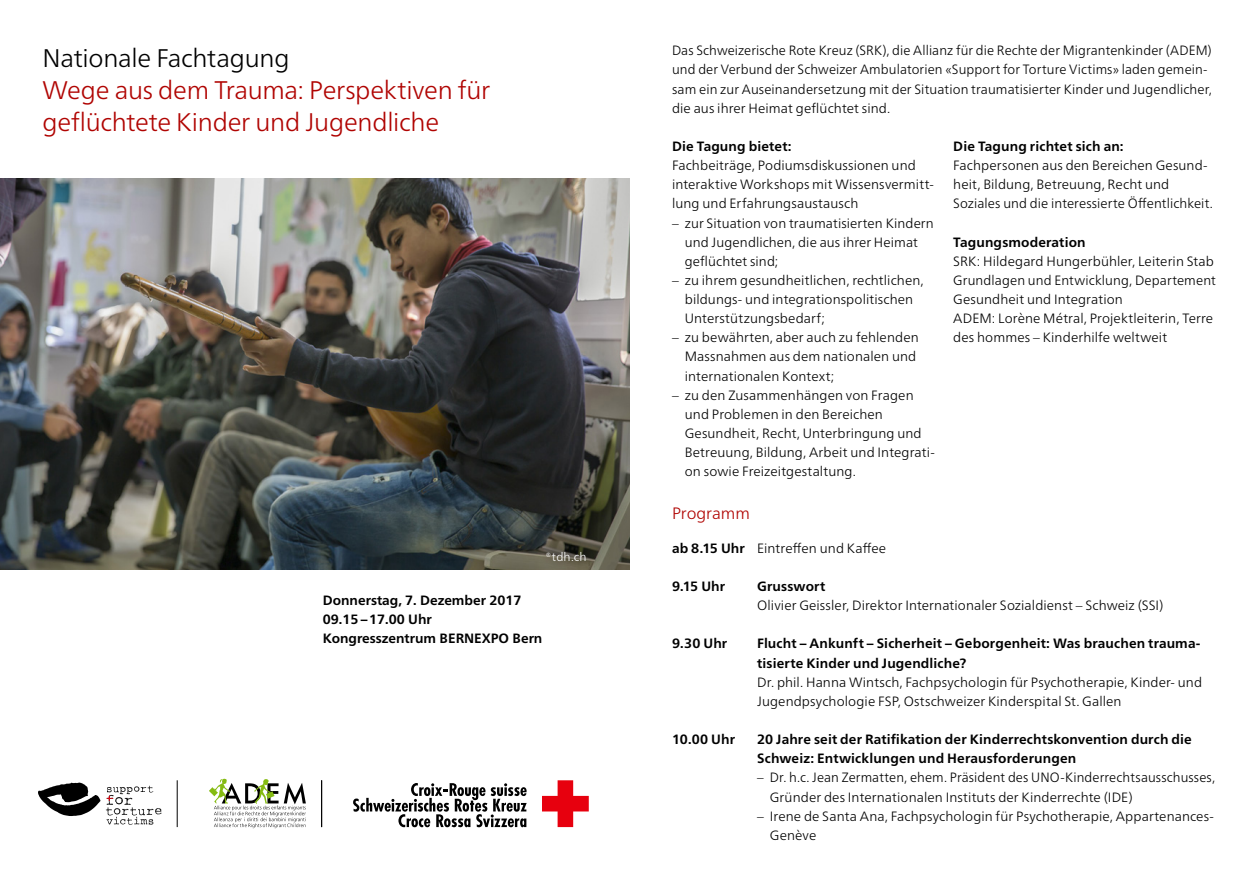
<style>
.page{position:relative;width:1259px;height:893px;background:#fff}
.page>*{position:absolute;margin:0;border:0;box-sizing:border-box;transform-origin:0 0}
.HT_rot{font:300 25.5px/31.8px "Frutiger Neue LTW1 G";letter-spacing:-.01em;color:#b00402}
.HT_rot-2{font:300 25.5px "Frutiger Neue LTW1 G";letter-spacing:-.01em;color:#000}
.GT{font:300 16.5px "Frutiger Neue LTW1 G";letter-spacing:-.005em;color:#b00402}
.GT-2{font:300 13.5px/19.2px "Frutiger Neue LTW1 G";letter-spacing:.01em;color:#000}
.GT_Programm_mit_EInz{font:300 13.5px/19.2px "Frutiger Neue LTW1 G";letter-spacing:.01em;color:#000}
.GT_Programm_mit_EInz-2{font:700 13.5px/19.2px "Frutiger Neue LTW1 G";letter-spacing:.01em;color:#000}
.HT_klein_o__Ausricht{font:700 13.5px/19.2px "Frutiger Neue LTW1 G";color:#000}
.GT-3{font:700 13.5px "Frutiger Neue LTW1 G";letter-spacing:.01em;color:#000}
.GT_bold{font:700 13.5px "Frutiger Neue LTW1 G";letter-spacing:.01em;color:#000}
.t1{font:300 12px "Frutiger Neue LTW1 G";color:#fff}
.s1{font-weight:700}
</style>
<div class="page">
<img style="left:0;top:179px;width:629px;height:390px">
<svg style="left:38px;top:783px;width:123px;height:42px"></svg>
<svg style="left:209px;top:779px;width:97px;height:49px"></svg>
<hr style="left:177px;top:780px;width:1px;height:47px;background:#000">
<hr style="left:321px;top:780px;width:1px;height:47px;background:#000">
<svg style="left:542px;top:780px;width:47px;height:47px"></svg>
<svg style="left:353px;top:783px;width:174px;height:44px"></svg>
<div style="left:538px;top:543px;width:57px;height:27px;background:#000;opacity:.75"></div>
<p class="HT_rot-2" style="left:43px;top:43px;width:248px">Nationale Fachtagung</p>
<p class="HT_rot" style="left:43px;top:74px;width:449px">Wege aus dem Trauma: Perspektiven für geflüchtete Kinder und Jugendliche</p>
<p class="t1" style="left:545px;top:549px;width:43px">®tdh.ch</p>
<p class="HT_klein_o__Ausricht" style="left:323px;top:590px;width:221px">Donnerstag, 7. Dezember 2017<br>09.15 –17.00 Uhr<br>Kongresszentrum BERNEXPO Bern</p>
<p class="GT-2" style="left:672px;top:41px;width:541px">Das Schweizerische Rote Kreuz (SRK), die Allianz für die Rechte der Migrantenkinder (ADEM) und der Verbund der Schweizer Ambulatorien «Support for Torture Victims» laden gemein&shy;sam ein zur Auseinandersetzung mit der Situation traumatisierter Kinder und Jugendlicher, die aus ihrer Heimat geflüchtet sind.</p>
<p class="GT-3" style="left:672px;top:138px;width:121px">Die Tagung bietet:</p>
<p class="GT-2" style="left:672px;top:156px;width:263px">Fachbeiträge, Podiumsdiskussionen und interaktive Workshops mit Wissensvermitt&shy;lung und Erfahrungsaustausch</p>
<p class="GT-2" style="left:685px;top:213px;width:250px;text-indent:-13px">– zur Situation von traumatisierten Kindern und Jugendlichen, die aus ihrer Heimat geflüchtet sind;</p>
<p class="GT-2" style="left:685px;top:270px;width:240px;text-indent:-13px">– zu ihrem gesundheitlichen, rechtlichen, bildungs- und integrationspolitischen<br>Unterstützungsbedarf;</p>
<p class="GT-2" style="left:685px;top:328px;width:235px;text-indent:-13px">– zu bewährten, aber auch zu fehlenden<br>Massnahmen aus dem nationalen und internationalen Kontext;</p>
<p class="GT-2" style="left:685px;top:385px;width:252px;text-indent:-13px">– zu den Zusammenhängen von Fragen und Problemen in den Bereichen Gesundheit, Recht, Unterbringung und Betreuung, Bildung, Arbeit und Integrati&shy;on sowie Freizeitgestaltung.</p>
<p class="GT-3" style="left:953px;top:138px;width:172px">Die Tagung richtet sich an:</p>
<p class="GT-2" style="left:953px;top:156px;width:261px">Fachpersonen aus den Bereichen Gesund&shy;heit, Bildung, Betreuung, Recht und<br>Soziales und die interessierte Öffentlichkeit.</p>
<p class="GT_bold" style="left:953px;top:234px;width:134px">Tagungsmoderation</p>
<p class="GT-2" style="left:953px;top:251px;width:264px">SRK: Hildegard Hungerbühler, Leiterin Stab<br>Grundlagen und Entwicklung, Departement<br>Gesundheit und Integration</p>
<p class="GT-2" style="left:953px;top:309px;width:261px">ADEM: Lorène Métral, Projektleiterin, Terre des hommes – Kinderhilfe weltweit</p>
<p class="GT" style="left:672px;top:503px;width:79px">Programm</p>
<p class="GT_Programm_mit_EInz" style="left:672px;top:538px;width:216px"><span class="s1">ab 8.15 Uhr</span> Eintreffen und Kaffee</p>
<p class="GT_Programm_mit_EInz-2" style="left:672px;top:577px;width:55px">9.15 Uhr</p>
<p class="GT_Programm_mit_EInz" style="left:757px;top:577px;width:408px"><span class="s1">Grusswort<br></span>Olivier Geissler, Direktor Internationaler Sozialdienst – Schweiz (SSI)</p>
<p class="GT_Programm_mit_EInz-2" style="left:672px;top:634px;width:57px">9.30 Uhr</p>
<p class="GT_Programm_mit_EInz" style="left:757px;top:634px;width:446px"><span class="s1">Flucht – Ankunft – Sicherheit – Geborgenheit: Was brauchen trauma&shy;tisierte Kinder und Jugendliche?<br></span>Dr. phil. Hanna Wintsch, Fachpsychologin für Psychotherapie, Kinder- und Jugendpsychologie FSP, Ostschweizer Kinderspital St. Gallen</p>
<p class="GT_Programm_mit_EInz-2" style="left:672px;top:730px;width:65px">10.00 Uhr</p>
<p class="GT_Programm_mit_EInz-2" style="left:757px;top:730px;width:436px">20 Jahre seit der Ratifikation der Kinderrechtskonvention durch die<br>Schweiz: Entwicklungen und Herausforderungen</p>
<p class="GT-2" style="left:770px;top:768px;width:447px;text-indent:-13px">– Dr. h.c. Jean Zermatten, ehem. Präsident des UNO-Kinderrechtsausschusses,<br>Gründer des Internationalen Instituts der Kinderrechte (IDE)</p>
<p class="GT-2" style="left:770px;top:806px;width:445px;text-indent:-13px">– Irene de Santa Ana, Fachpsychologin für Psychotherapie, Appartenances-<br>Genève</p>
</div>
